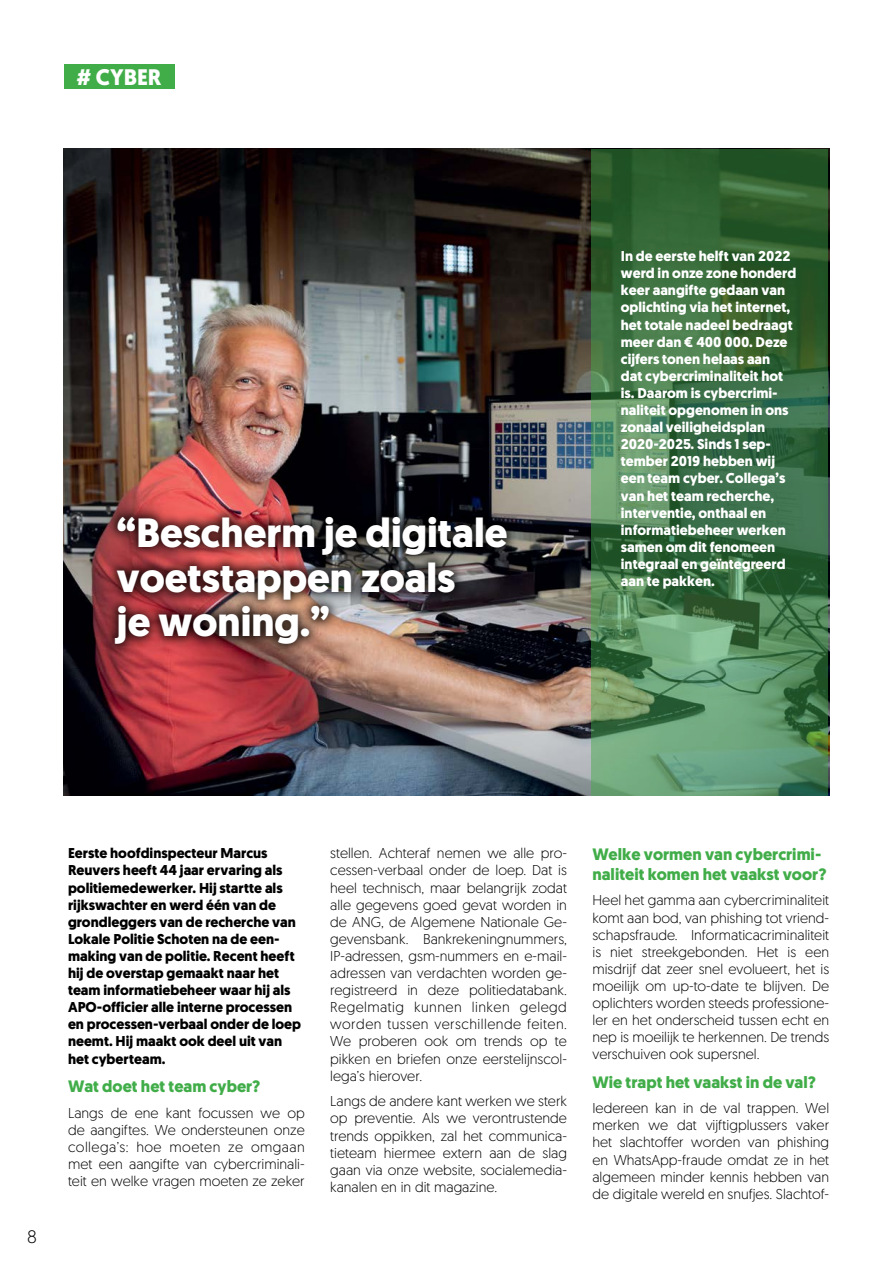
<style>
.page{position:relative;width:893px;height:1263px;background:#fff}
.page>*{position:absolute;margin:0;border:0;box-sizing:border-box;transform-origin:0 0}
.t1{font:700 40.8px/44.5px "Geomanist";color:#fff}
.t2{font:700 22.5px "Geomanist";color:#fff}
.t3{font:300 18px "Geomanist";color:#000}
.t4{font:700 16.5px/19.8px "Geomanist";color:#41ad49}
.t5{font:300 14.25px/17.1px "Geomanist";color:#000;text-align:justify}
.t6{font:700 14.25px/17.1px "Geomanist";color:#fff}
.t7{font:700 14.25px/17.1px "Geomanist";color:#000}
</style>
<div class="page">
<div style="left:64px;top:64px;width:110px;height:25px;background:#41ad49"></div>
<img style="left:64px;top:149px;width:765px;height:646px">
<svg style="left:591px;top:149px;width:237px;height:646px;background:#44774b"></svg>
<div style="left:103px;top:506px;width:416px;height:150px;background:#000;opacity:.75"></div>
<h2 class="t2" style="left:77px;top:62px;width:87px"># CYBER</h2>
<h1 class="t1" style="left:117px;top:511px;width:392px">“Bescherm je digitale voetstappen zoals<br>je woning.”</h1>
<p class="t6" style="left:621px;top:248px;width:177px">In de eerste helft van 2022 werd in onze zone honderd keer aangifte gedaan van oplichting via het internet, het totale nadeel bedraagt meer dan € 400 000. Deze cijfers tonen helaas aan<br>dat cybercriminaliteit hot is. Daarom is cybercrimi&shy;naliteit opgenomen in ons zonaal veiligheidsplan<br>2020-2025. Sinds 1 sep&shy;tember 2019 hebben wij een team cyber. Collega’s van het team recherche, interventie, onthaal en informatiebeheer werken samen om dit fenomeen integraal en geïntegreerd aan te pakken.</p>
<p class="t3" style="left:27px;top:1225px;width:11px">8</p>
<p class="t7" style="left:68px;top:845px;width:235px">Eerste hoofdinspecteur Marcus<br>Reuvers heeft 44 jaar ervaring als politiemedewerker. Hij startte als rijkswachter en werd één van de grondleggers van de recherche van<br>Lokale Politie Schoten na de een&shy;making van de politie. Recent heeft hij de overstap gemaakt naar het team informatiebeheer waar hij als<br>APO-officier alle interne processen en processen-verbaal onder de loep neemt. Hij maakt ook deel uit van het cyberteam.</p>
<p class="t4" style="left:68px;top:1076px;width:194px">Wat doet het team cyber?</p>
<p class="t5" style="left:68px;top:1103px;width:238px">Langs de ene kant focussen we op de aangiftes. We ondersteunen onze collega’s: hoe moeten ze omgaan met een aangifte van cybercriminali&shy;teit en welke vragen moeten ze zeker</p>
<p class="t5" style="left:330px;top:844px;width:238px">stellen. Achteraf nemen we alle pro&shy;cessen-verbaal onder de loep. Dat is heel technisch, maar belangrijk zodat alle gegevens goed gevat worden in de ANG, de Algemene Nationale Ge&shy;gevensbank. Bankrekeningnummers, IP-adressen, gsm-nummers en e-mail&shy;adressen van verdachten worden ge&shy;registreerd in deze politiedatabank.<br>Regelmatig kunnen linken gelegd worden tussen verschillende feiten.<br>We proberen ook om trends op te pikken en briefen onze eerstelijnscol&shy;lega’s hierover.</p>
<p class="t5" style="left:330px;top:1092px;width:238px">Langs de andere kant werken we sterk op preventie. Als we verontrustende trends oppikken, zal het communica&shy;tieteam hiermee extern aan de slag gaan via onze website, socialemedia&shy;kanalen en in dit magazine.</p>
<p class="t4" style="left:592px;top:844px;width:235px">Welke vormen van cybercrimi&shy;naliteit komen het vaakst voor?</p>
<p class="t5" style="left:592px;top:891px;width:238px">Heel het gamma aan cybercriminaliteit komt aan bod, van phishing tot vriend&shy;schapsfraude. Informaticacriminaliteit is niet streekgebonden. Het is een misdrijf dat zeer snel evolueert, het is moeilijk om up-to-date te blijven. De oplichters worden steeds professione&shy;ler en het onderscheid tussen echt en nep is moeilijk te herkennen. De trends verschuiven ook supersnel.</p>
<p class="t4" style="left:592px;top:1072px;width:225px">Wie trapt het vaakst in de val?</p>
<p class="t5" style="left:592px;top:1099px;width:238px">Iedereen kan in de val trappen. Wel merken we dat vijftigplussers vaker het slachtoffer worden van phishing en WhatsApp-fraude omdat ze in het algemeen minder kennis hebben van de digitale wereld en snufjes. Slachtof-</p>
</div>
